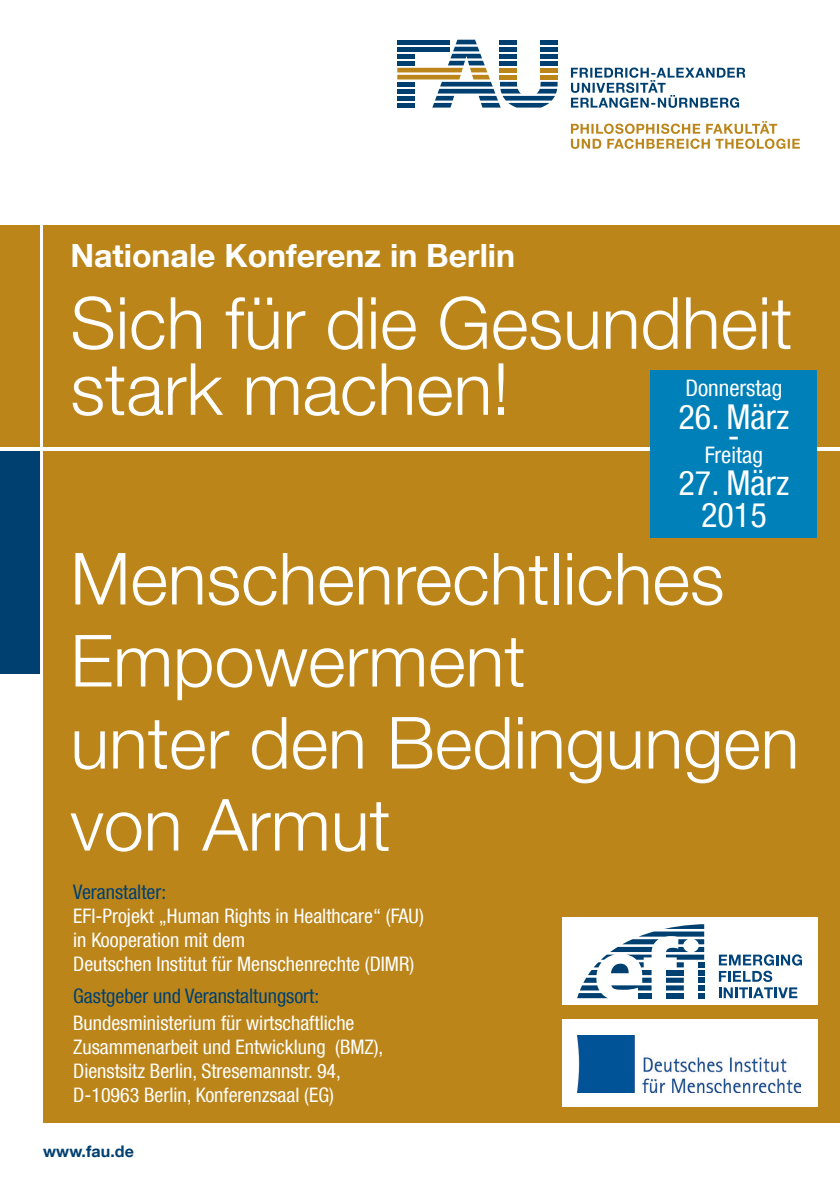
<style>
.page{position:relative;width:840px;height:1191px;background:#fff}
.page>*{position:absolute;margin:0;border:0;box-sizing:border-box;transform-origin:0 0}
.t1{font:300 72px/82px "Helvetica Neue LT Com";color:#fff}
.t2{font:condensed 34.2px/32.2px "Helvetica Neue LT Com";color:#fff;text-align:center}
.t3{font:700 32px "Helvetica Neue LT Com";color:#fff}
.t4{font:condensed 22.8px "Helvetica Neue LT Com";color:#fff}
.t5{font:condensed 20px/24px "Helvetica Neue LT Com";color:#fff}
.t6{font:condensed 20px "Helvetica Neue LT Com";color:#004071}
.t7{font:700 16px "Helvetica Neue LT Com";letter-spacing:.005em;color:#004071}
</style>
<div class="page">
<div style="left:43px;top:449px;width:796px;height:674px;background:#bb851a"></div>
<div style="left:43px;top:225px;width:796px;height:224px;background:#bb851a"></div>
<div style="left:0;top:225px;width:40px;height:224px;background:#bb851a"></div>
<div style="left:0;top:449px;width:40px;height:225px;background:#004071"></div>
<hr style="left:0;top:447px;width:839px;height:4px;background:#fff">
<svg style="left:570px;top:67px;width:174px;height:41px"></svg>
<svg style="left:397px;top:40px;width:160px;height:68px"></svg>
<svg style="left:570px;top:121px;width:229px;height:28px"></svg>
<div style="left:650px;top:370px;width:166px;height:167px;background:#0080b8"></div>
<div style="left:561px;top:917px;width:255px;height:88px;background:#fff"></div>
<svg style="left:718px;top:954px;width:83px;height:44px"></svg>
<svg style="left:577px;top:924px;width:126px;height:74px"></svg>
<div style="left:561px;top:1019px;width:255px;height:88px;background:#fff"></div>
<img style="left:577px;top:1035px;width:222px;height:57px">
<h3 class="t3" style="left:70px;top:235px;width:446px">Nationale Konferenz in Berlin</h3>
<h1 class="t1" style="left:70px;top:289px;width:723px;line-height:66px">Sich für die Gesundheit stark machen!</h1>
<p class="t4" style="left:685px;top:375px;width:98px">Donnerstag</p>
<h2 class="t2" style="left:678px;top:400px;width:112px">26. März</h2>
<h2 class="t2" style="left:727px;top:419px;width:14px">-</h2>
<p class="t4" style="left:704px;top:441px;width:60px">Freitag</p>
<h2 class="t2" style="left:678px;top:466px;width:112px">27. März<br>2015</h2>
<h1 class="t1" style="left:70px;top:536px;width:730px">Menschenrechtliches<br>Empowerment<br>unter den Bedingungen von Armut</h1>
<p class="t6" style="left:73px;top:880px;width:94px">Veranstalter:</p>
<p class="t5" style="left:73px;top:903px;width:352px">EFI-Projekt „Human Rights in Healthcare“ (FAU) in Kooperation mit dem<br>Deutschen Institut für Menschenrechte (DIMR)</p>
<p class="t6" style="left:73px;top:983px;width:247px">Gastgeber und Veranstaltungsort:</p>
<p class="t5" style="left:73px;top:1010px;width:311px">Bundesministerium für wirtschaftliche Zusammenarbeit und Entwicklung (BMZ), Dienstsitz Berlin, Stresemannstr. 94, D-10963 Berlin, Konferenzsaal (EG)</p>
<p class="t7" style="left:43px;top:1141px;width:92px">www.fau.de</p>
</div>
